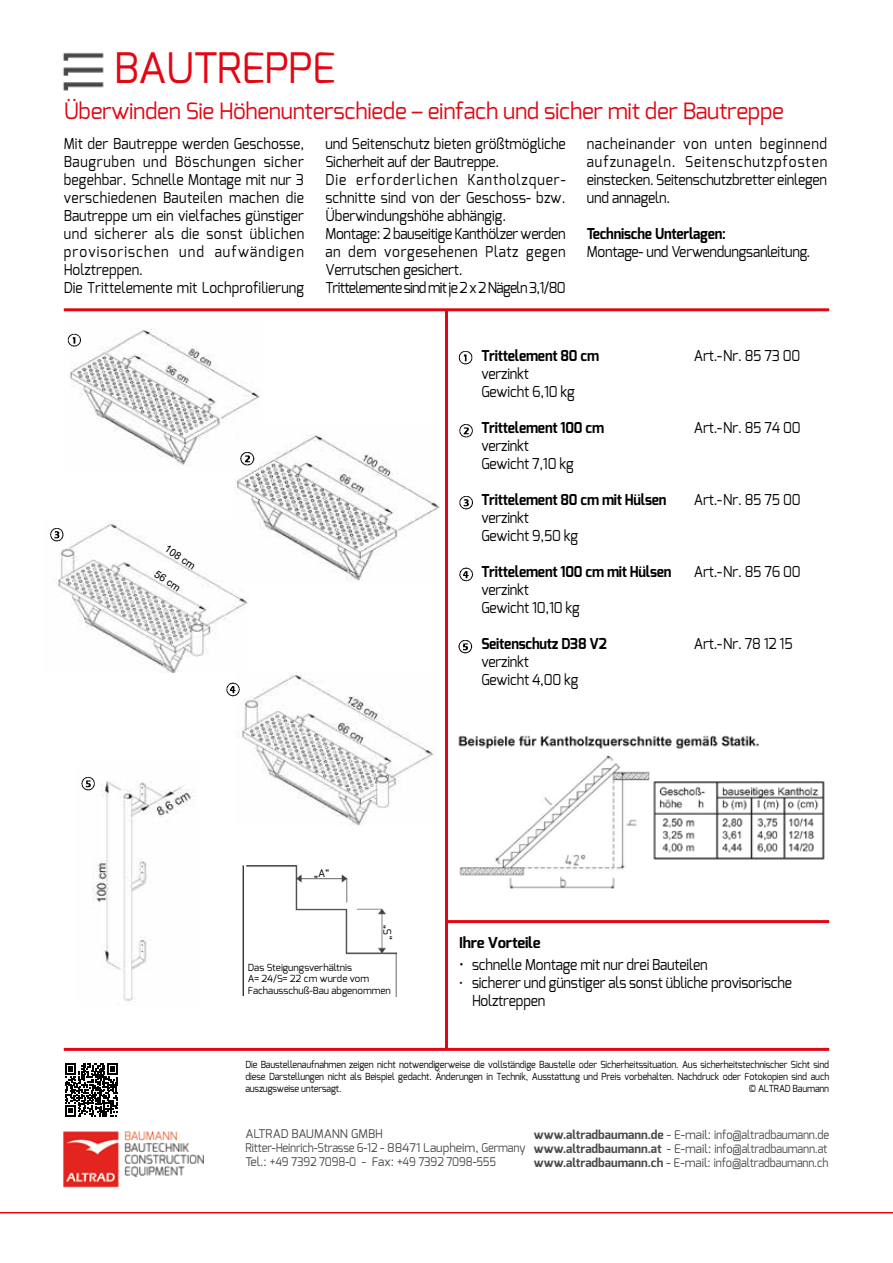
<style>
.page{position:relative;width:893px;height:1263px;background:#fff}
.page>*{position:absolute;margin:0;border:0;box-sizing:border-box;transform-origin:0 0}
.t1{font:42px "Exo";letter-spacing:-.015em;color:#e30613}
.t2{font:22.5px "Exo";letter-spacing:-.015em;color:#e30613}
.t3{font:15px/18px "Exo";letter-spacing:-.015em;color:#000;scale:.92 1}
.t4{font:15px/18px "Exo";letter-spacing:.005em;color:#000;scale:.92 1}
.t5{font:700 15px "Exo";letter-spacing:-.015em;color:#000;scale:.92 1}
.t6{font:15px "Exo";letter-spacing:-.015em;color:#000}
.t7{font:700 15px "Exo";letter-spacing:-.015em;color:#000}
.t8{font:12px/14.4px "Exo";letter-spacing:-.015em;color:#4a4a49}
.t9{font:10.5px "Arial";color:#000}
.t10{font:10.5px "Exo";color:#000}
.t11{font:9.75px/11.7px "Exo";letter-spacing:-.015em;color:#000;text-align:justify;scale:.92 1}
.t12{font:9.75px/11.7px "Exo";letter-spacing:-.015em;color:#000}
.s1{font-size:13.5px}
.s2{font-weight:700}
</style>
<div class="page">
<hr style="left:0;top:1212px;width:893px;height:1px;background:#e30613">
<img style="left:63px;top:1131px;width:140px;height:57px">
<hr style="left:64px;top:308px;width:765px;height:3px;background:#e30613">
<hr style="left:445px;top:310px;width:3px;height:739px;background:#e30613">
<hr style="left:446px;top:920px;width:383px;height:3px;background:#e30613">
<hr style="left:64px;top:1048px;width:765px;height:3px;background:#e30613">
<img style="left:63px;top:52px;width:41px;height:39px">
<img style="left:70px;top:328px;width:190px;height:137px">
<img style="left:235px;top:426px;width:205px;height:155px">
<img style="left:237px;top:672px;width:198px;height:154px">
<img style="left:67px;top:333px;width:15px;height:14px">
<img style="left:238px;top:451px;width:16px;height:15px">
<img style="left:92px;top:781px;width:102px;height:220px">
<img style="left:81px;top:776px;width:19px;height:15px">
<img style="left:247px;top:865px;width:149px;height:131px">
<img style="left:56px;top:521px;width:193px;height:152px">
<img style="left:50px;top:527px;width:14px;height:15px">
<img style="left:226px;top:682px;width:17px;height:15px">
<hr style="left:243px;top:865px;width:1px;height:131px;background:#000">
<img style="left:458px;top:351px;width:15px;height:14px">
<img style="left:459px;top:496px;width:14px;height:14px">
<img style="left:458px;top:640px;width:15px;height:14px">
<img style="left:459px;top:424px;width:14px;height:14px">
<img style="left:459px;top:567px;width:15px;height:14px">
<img style="left:458px;top:735px;width:367px;height:154px">
<svg style="left:65px;top:1063px;width:53px;height:53px"></svg>
<h1 class="t1" style="left:114px;top:41px;width:224px">BAUTREPPE</h1>
<h2 class="t2" style="left:64px;top:96px;width:722px">Überwinden Sie Höhenunterschiede – einfach und sicher mit der Bautreppe</h2>
<p class="t4" style="left:64px;top:134px;width:263px">Mit der Bautreppe werden Geschosse, Baugruben und Böschungen sicher begehbar. Schnelle Montage mit nur 3 verschiedenen Bauteilen machen die Bautreppe um ein vielfaches günstiger und sicherer als die sonst üblichen provisorischen und aufwändigen Holztreppen.<br>Die Trittelemente mit Lochprofilierung</p>
<p class="t3" style="left:325px;top:134px;width:263px">und Seitenschutz bieten größtmögliche Sicherheit auf der Bautreppe.<br>Die erforderlichen Kantholzquer&shy;schnitte sind von der Geschoss- bzw.<br>Überwindungshöhe abhängig.<br>Montage: 2 bauseitige Kanthölzer werden an dem vorgesehenen Platz gegen Verrutschen gesichert.<br>Trittelemente sind mit je 2 x 2 Nägeln 3,1/80</p>
<p class="t3" style="left:587px;top:134px;width:263px;text-align:justify">nacheinander von unten beginnend aufzunageln. Seitenschutzpfosten einstecken. Seitenschutzbretter einlegen und annageln.</p>
<p class="t5" style="left:587px;top:224px;width:152px">Technische Unterlagen:</p>
<p class="t3" style="left:587px;top:242px;width:244px">Montage- und Verwendungsanleitung.</p>
<p class="t9" style="left:170px;top:541px;width:36px;rotate:34deg">108 cm</p>
<p class="t9" style="left:160px;top:567px;width:30px;rotate:34deg">56 cm</p>
<p class="t5" style="left:481px;top:346px;width:130px">Trittelement 80 cm</p>
<p class="t3" style="left:694px;top:346px;width:117px">Art.-Nr. 85 73 00</p>
<p class="t3" style="left:481px;top:364px;width:103px">verzinkt<br>Gewicht 6,10 kg</p>
<p class="t5" style="left:481px;top:418px;width:135px">Trittelement 100 cm</p>
<p class="t3" style="left:694px;top:418px;width:117px">Art.-Nr. 85 74 00</p>
<p class="t3" style="left:481px;top:436px;width:102px">verzinkt<br>Gewicht 7,10 kg</p>
<p class="t5" style="left:481px;top:490px;width:203px">Trittelement 80 cm mit Hülsen</p>
<p class="t3" style="left:694px;top:490px;width:117px">Art.-Nr. 85 75 00</p>
<p class="t3" style="left:481px;top:508px;width:107px">verzinkt<br>Gewicht 9,50 kg</p>
<p class="t5" style="left:481px;top:562px;width:208px">Trittelement 100 cm mit Hülsen</p>
<p class="t3" style="left:694px;top:562px;width:118px">Art.-Nr. 85 76 00</p>
<p class="t3" style="left:481px;top:580px;width:109px">verzinkt<br>Gewicht 10,10 kg</p>
<p class="t5" style="left:481px;top:634px;width:138px">Seitenschutz D38 V2</p>
<p class="t3" style="left:694px;top:634px;width:109px">Art.-Nr. 78 12 15</p>
<p class="t3" style="left:481px;top:652px;width:107px">verzinkt<br>Gewicht 4,00 kg</p>
<p class="t10" style="left:314px;top:867px;width:17px">„A“</p>
<p class="t10" style="left:381px;top:939px;width:16px;rotate:-90deg">„S“</p>
<p class="t12" style="left:248px;top:961px;width:144px">Das Steigungsverhältnis<br>A= 24/S= 22 cm wurde vom<br>Fachausschuß-Bau abgenommen</p>
<p class="t7" style="left:459px;top:933px;width:83px">Ihre Vorteile</p>
<p class="t6" style="left:459px;top:955px;width:250px">• schnelle Montage mit nur drei Bauteilen</p>
<p class="t3" style="left:472px;top:974px;width:349px;text-indent:-13px"><span class="s1">•</span> sicherer und günstiger als sonst übliche provisorische<br>Holztreppen</p>
<p class="t11" style="left:245px;top:1059px;width:636px">Die Baustellenaufnahmen zeigen nicht notwendigerweise die vollständige Baustelle oder Sicherheitssituation. Aus sicherheitstechnischer Sicht sind diese Darstellungen nicht als Beispiel gedacht. Änderungen in Technik, Ausstattung und Preis vorbehalten. Nachdruck oder Fotokopien sind auch auszugsweise untersagt.</p>
<p class="t11" style="left:749px;top:1082px;width:89px">© ALTRAD Baumann</p>
<p class="t8" style="left:245px;top:1126px;width:282px">ALTRAD BAUMANN GMBH<br>Ritter-Heinrich-Strasse 6-12 - 88471 Laupheim, Germany<br>Tel.: +49 7392 7098-0 - Fax: +49 7392 7098-555</p>
<p class="t8" style="left:534px;top:1127px;width:297px"><span class="s2">www.altradbaumann.de</span> - E-mail: info@altradbaumann.de <span class="s2">www.altradbaumann.at</span> - E-mail: info@altradbaumann.at <span class="s2">www.altradbaumann.ch</span> - E-mail: info@altradbaumann.ch</p>
</div>
